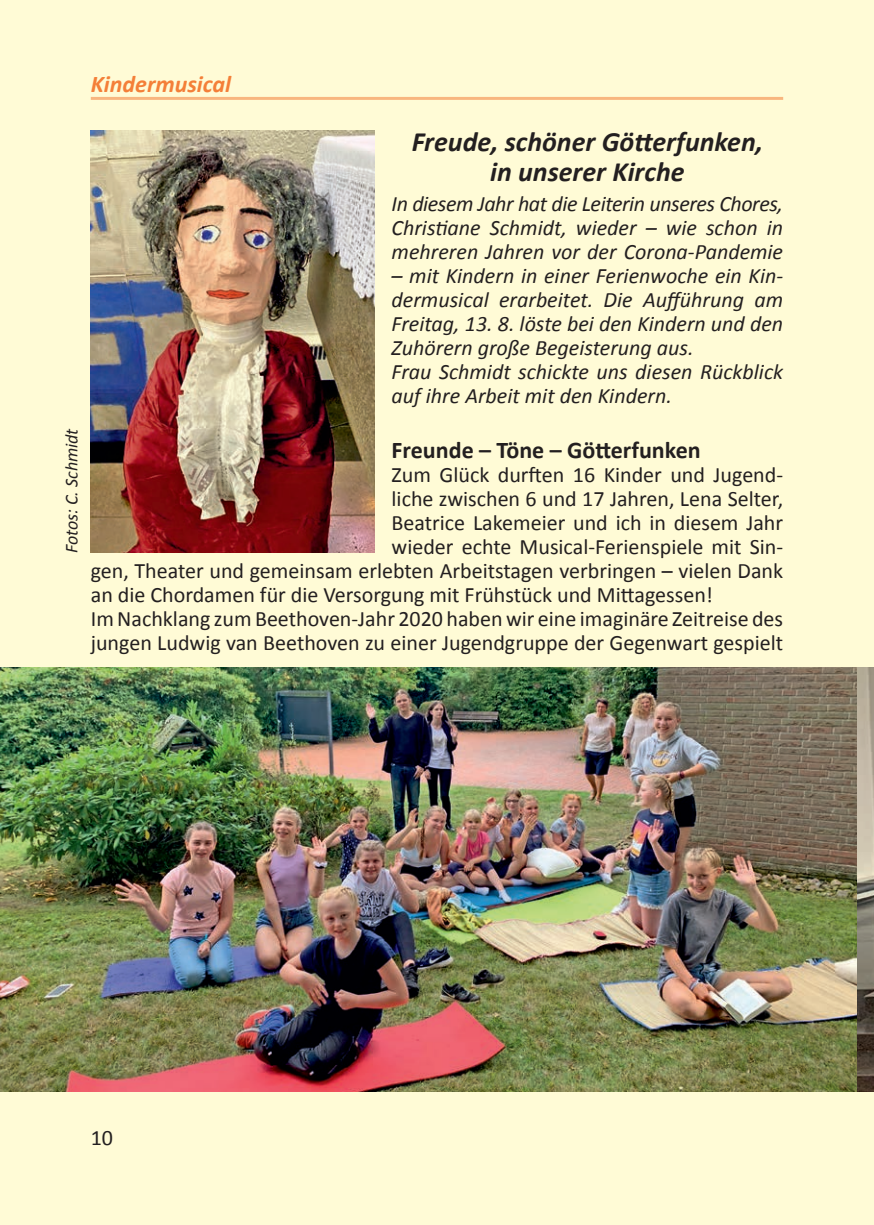
<style>
.page{position:relative;width:874px;height:1225px;background:#fff}
.page>*{position:absolute;margin:0;border:0;box-sizing:border-box;transform-origin:0 0}
.t1{font:italic 700 28px/30px "Calibri";color:#231f20;text-align:center}
.t2{font:700 24px "Calibri";color:#231f20}
.t3{font:italic 700 24px "Calibri";color:#f47f38}
.t4{font:22px "Calibri";color:#231f20}
.t5{font:italic 22px/24px "Calibri";color:#231f20;text-align:justify}
.t6{font:italic 18px "Calibri";color:#231f20}
</style>
<div class="page">
<div style="left:0;top:0;width:873px;height:1225px;background:#fffbd6"></div>
<hr style="left:91px;top:97px;width:691px;height:3px;background:#f47f38">
<img style="left:0;top:668px;width:873px;height:423px">
<img style="left:91px;top:130px;width:283px;height:423px">
<p class="t3" style="left:91px;top:68px;width:142px">Kindermusical</p>
<p class="t6" style="left:59px;top:553px;width:126px;rotate:-90deg">Fotos: C. Schmidt</p>
<p class="t1" style="left:411px;top:127px;width:352px">Freude, schöner Götterfunken, in unserer Kirche</p>
<p class="t5" style="left:391px;top:191px;width:393px">In diesem Jahr hat die Leiterin unseres Chores, Christiane Schmidt, wieder – wie schon in mehreren Jahren vor der Corona-Pandemie</p>
<p class="t5" style="left:391px;top:263px;width:393px;text-align:left">– mit Kindern in einer Ferienwoche ein Kin&shy;dermusical erarbeitet. Die Aufführung am Freitag, 13. 8. löste bei den Kindern und den Zuhörern große Begeisterung aus.<br>Frau Schmidt schickte uns diesen Rückblick auf ihre Arbeit mit den Kindern.</p>
<p class="t2" style="left:391px;top:435px;width:310px">Freunde – Töne – Götterfunken</p>
<p class="t4" style="left:391px;top:461px;width:393px">Zum Glück durften 16 Kinder und Jugend-</p>
<p class="t4" style="left:391px;top:485px;width:393px">liche zwischen 6 und 17 Jahren, Lena Selter,</p>
<p class="t4" style="left:391px;top:509px;width:393px">Beatrice Lakemeier und ich in diesem Jahr</p>
<p class="t4" style="left:391px;top:533px;width:393px">wieder echte Musical-Ferienspiele mit Sin-</p>
<p class="t4" style="left:91px;top:557px;width:693px">gen, Theater und gemeinsam erlebten Arbeitstagen verbringen – vielen Dank</p>
<p class="t4" style="left:91px;top:581px;width:623px">an die Chordamen für die Versorgung mit Frühstück und Mittagessen!</p>
<p class="t4" style="left:91px;top:605px;width:693px">Im Nachklang zum Beethoven-Jahr 2020 haben wir eine imaginäre Zeitreise des</p>
<p class="t4" style="left:91px;top:629px;width:693px">jungen Ludwig van Beethoven zu einer Jugendgruppe der Gegenwart gespielt</p>
<p class="t4" style="left:91px;top:1123px;width:24px">10</p>
</div>
